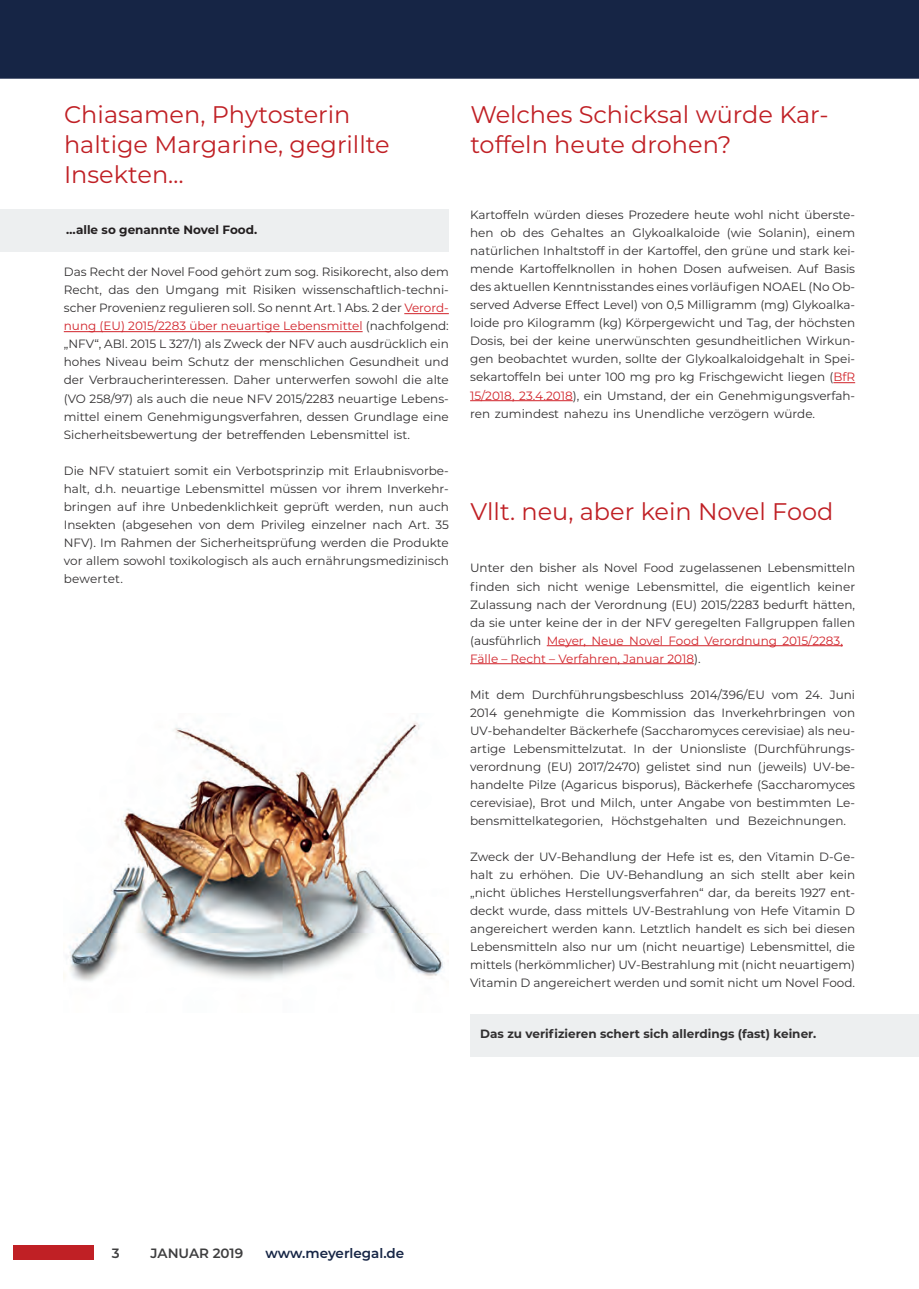
<style>
.page{position:relative;width:919px;height:1289px;background:#fff}
.page>*{position:absolute;margin:0;border:0;box-sizing:border-box;transform-origin:0 0}
.t1{font:24px/30px "Montserrat";color:#c02025}
.t2{font:600 13.5px "Montserrat";color:#162545}
.t3{font:600 13.5px "Montserrat";color:#3e3e3f}
.t4{font:12px/18px "Montserrat";color:#312f30;text-align:justify}
.t5{font:700 12px "Montserrat";color:#312f30}
.t6{font:700 12px "Montserrat";color:#231f20}
.s1{color:#d1232a}
</style>
<div class="page">
<div style="left:13px;top:1244px;width:81px;height:15px;background:#c02025"></div>
<hr style="left:404px;top:313px;width:45px;height:1px;background:#d1232a">
<hr style="left:64px;top:331px;width:298px;height:1px;background:#d1232a">
<div style="left:1px;top:1px;width:917px;height:77px;background:#162545"></div>
<div style="left:0;top:0;width:918px;height:79px;border:2px solid #162545"></div>
<div style="left:0;top:209px;width:448px;height:43px;background:#edeff0"></div>
<svg style="left:833px;top:382px;width:22px;height:1px"></svg>
<hr style="left:470px;top:400px;width:102px;height:1px;background:#d1232a">
<img style="left:63px;top:721px;width:381px;height:260px">
<hr style="left:546px;top:645px;width:296px;height:1px;background:#d1232a">
<hr style="left:470px;top:663px;width:224px;height:1px;background:#d1232a">
<div style="left:470px;top:1014px;width:448px;height:43px;background:#edeff0"></div>
<h1 class="t1" style="left:64px;top:98px;width:327px">Chiasamen, Phytosterin haltige Margarine, gegrillte<br>Insekten…</h1>
<p class="t6" style="left:66px;top:220px;width:192px">…alle so genannte Novel Food.</p>
<p class="t4" style="left:64px;top:263px;width:386px">Das Recht der Novel Food gehört zum sog. Risikorecht, also dem Recht, das den Umgang mit Risiken wissenschaftlich-techni&shy;scher Provenienz regulieren soll. So nennt Art. 1 Abs. 2 der <span class="s1">Verord&shy;nung (EU) 2015/2283 über neuartige Lebensmittel</span> (nachfolgend: „NFV“, ABl. 2015 L 327/1) als Zweck der NFV auch ausdrücklich ein hohes Niveau beim Schutz der menschlichen Gesundheit und der Verbraucherinteressen. Daher unterwerfen sowohl die alte (VO 258/97) als auch die neue NFV 2015/2283 neuartige Lebens&shy;mittel einem Genehmigungsverfahren, dessen Grundlage eine Sicherheitsbewertung der betreffenden Lebensmittel ist.</p>
<p class="t4" style="left:64px;top:461px;width:386px">Die NFV statuiert somit ein Verbotsprinzip mit Erlaubnisvorbe&shy;halt, d.h. neuartige Lebensmittel müssen vor ihrem Inverkehr&shy;bringen auf ihre Unbedenklichkeit geprüft werden, nun auch Insekten (abgesehen von dem Privileg einzelner nach Art. 35<br>NFV). Im Rahmen der Sicherheitsprüfung werden die Produkte vor allem sowohl toxikologisch als auch ernährungsmedizinisch bewertet.</p>
<h1 class="t1" style="left:470px;top:98px;width:360px">Welches Schicksal würde Kar&shy;toffeln heute drohen?</h1>
<p class="t4" style="left:470px;top:206px;width:386px">Kartoffeln würden dieses Prozedere heute wohl nicht überste&shy;hen ob des Gehaltes an Glykoalkaloide (wie Solanin), einem natürlichen Inhaltstoff in der Kartoffel, den grüne und stark kei&shy;mende Kartoffelknollen in hohen Dosen aufweisen. Auf Basis des aktuellen Kenntnisstandes eines vorläufigen NOAEL (No Ob&shy;served Adverse Effect Level) von 0,5 Milligramm (mg) Glykoalka&shy;loide pro Kilogramm (kg) Körpergewicht und Tag, der höchsten Dosis, bei der keine unerwünschten gesundheitlichen Wirkun&shy;gen beobachtet wurden, sollte der Glykoalkaloidgehalt in Spei&shy;sekartoffeln bei unter 100 mg pro kg Frischgewicht liegen (<span class="s1">BfR 15/2018, 23.4.2018</span>), ein Umstand, der ein Genehmigungsverfah&shy;ren zumindest nahezu ins Unendliche verzögern würde.</p>
<h1 class="t1" style="left:470px;top:495px;width:364px">Vllt. neu, aber kein Novel Food</h1>
<p class="t4" style="left:470px;top:559px;width:386px;text-align:left">Unter den bisher als Novel Food zugelassenen Lebensmitteln finden sich nicht wenige Lebensmittel, die eigentlich keiner Zulassung nach der Verordnung (EU) 2015/2283 bedurft hätten, da sie unter keine der in der NFV geregelten Fallgruppen fallen (ausführlich <span class="s1">Meyer, Neue Novel Food Verordnung 2015/2283, Fälle – Recht – Verfahren, Januar 2018</span>).</p>
<p class="t4" style="left:470px;top:685px;width:386px">Mit dem Durchführungsbeschluss 2014/396/EU vom 24. Juni 2014 genehmigte die Kommission das Inverkehrbringen von UV-behandelter Bäckerhefe (Saccharomyces cerevisiae) als neu&shy;artige Lebensmittelzutat. In der Unionsliste (Durchführungs&shy;verordnung (EU) 2017/2470) gelistet sind nun (jeweils) UV-be&shy;handelte Pilze (Agaricus bisporus), Bäckerhefe (Saccharomyces cerevisiae), Brot und Milch, unter Angabe von bestimmten Le&shy;bensmittelkategorien, Höchstgehalten und Bezeichnungen.</p>
<p class="t4" style="left:470px;top:847px;width:386px">Zweck der UV-Behandlung der Hefe ist es, den Vitamin D-Ge&shy;halt zu erhöhen. Die UV-Behandlung an sich stellt aber kein „nicht übliches Herstellungsverfahren“ dar, da bereits 1927 ent&shy;deckt wurde, dass mittels UV-Bestrahlung von Hefe Vitamin D angereichert werden kann. Letztlich handelt es sich bei diesen Lebensmitteln also nur um (nicht neuartige) Lebensmittel, die mittels (herkömmlicher) UV-Bestrahlung mit (nicht neuartigem)<br>Vitamin D angereichert werden und somit nicht um Novel Food.</p>
<p class="t5" style="left:480px;top:1025px;width:337px">Das zu verifizieren schert sich allerdings (fast) keiner.</p>
<p class="t3" style="left:112px;top:1243px;width:9px">3</p>
<p class="t3" style="left:151px;top:1243px;width:94px">JANUAR 2019</p>
<p class="t2" style="left:265px;top:1243px;width:140px">www.meyerlegal.de</p>
</div>
